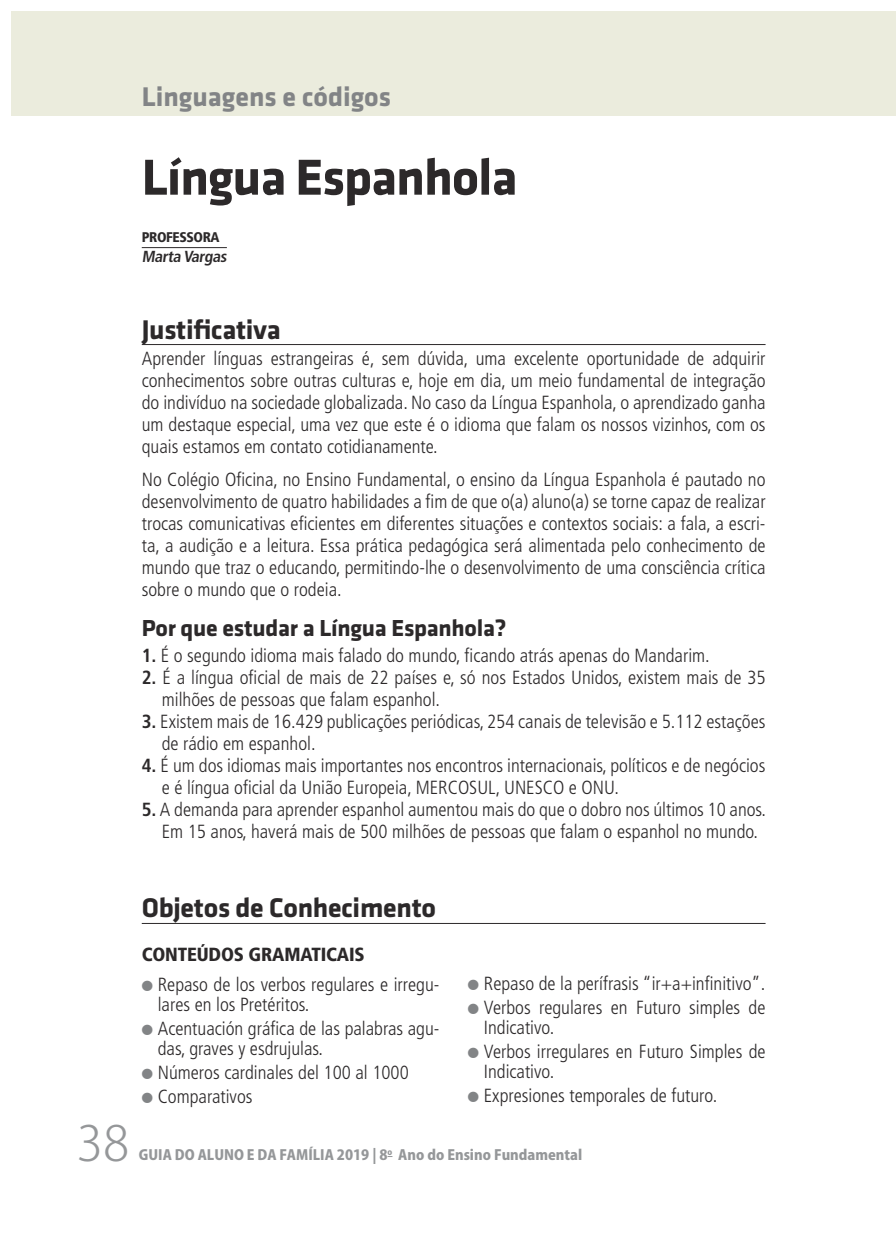
<style>
.page{position:relative;width:896px;height:1248px;background:#fff}
.page>*{position:absolute;margin:0;border:0;box-sizing:border-box;transform-origin:0 0}
.t1{font:700 52.4px "Klavika";letter-spacing:-.02em;color:#2c292a}
.t2{font:300 48px "Koz Go Pro";color:#959799}
.t3{font:700 28px "Klavika";letter-spacing:-.01em;color:#2c292a}
.t4{font:700 28px "Klavika";color:#828486}
.t5{font:700 24px "Klavika";letter-spacing:-.01em;color:#2c292a}
.t6{font:300 condensed 19px/22px "Frutiger";color:#2c292a}
.t7{font:700 condensed 16px "Frutiger";color:#2c292a}
.t8{font:800 14px "Koz Go Pro";color:#959799}
.t9{font:900 condensed 14px "Frutiger";letter-spacing:-.03em;color:#2c292a}
.s1{font-weight:700}
.s2{font-weight:900}
.s3{font-family:"Monotype Sorts";font-weight:400;font-stretch:normal;font-size:14px;color:#828486}
</style>
<div class="page">
<div style="left:11px;top:11px;width:856px;height:105px;background:#ebecdd"></div>
<div style="left:867px;top:11px;width:29px;height:105px;background:#ebecdd"></div>
<hr style="left:142px;top:247px;width:85px;height:1px;background:#2c292a">
<hr style="left:142px;top:344px;width:623px;height:1px;background:#2c292a">
<hr style="left:142px;top:923px;width:623px;height:1px;background:#2c292a">
<h3 class="t4" style="left:142px;top:82px;width:251px">Linguagens e códigos</h3>
<h1 class="t1" style="left:142px;top:149px;width:377px">Língua Espanhola</h1>
<p class="t9" style="left:142px;top:231px;width:79px">PROFESSORA</p>
<p class="t7" style="left:142px;top:250px;width:89px">Marta Vargas</p>
<h3 class="t3" style="left:142px;top:314px;width:141px">Justificativa</h3>
<p class="t6" style="left:142px;top:349px;width:625px;text-align:justify">Aprender línguas estrangeiras é, sem dúvida, uma excelente oportunidade de adquirir conhecimentos sobre outras culturas e, hoje em dia, um meio fundamental de integração do indivíduo na sociedade globalizada. No caso da Língua Espanhola, o aprendizado ganha um destaque especial, uma vez que este é o idioma que falam os nossos vizinhos, com os quais estamos em contato cotidianamente.</p>
<p class="t6" style="left:142px;top:470px;width:625px;text-align:justify">No Colégio Oficina, no Ensino Fundamental, o ensino da Língua Espanhola é pautado no desenvolvimento de quatro habilidades a fim de que o(a) aluno(a) se torne capaz de realizar trocas comunicativas eficientes em diferentes situações e contextos sociais: a fala, a escri&shy;ta, a audição e a leitura. Essa prática pedagógica será alimentada pelo conhecimento de mundo que traz o educando, permitindo-lhe o desenvolvimento de uma consciência crítica sobre o mundo que o rodeia.</p>
<p class="t5" style="left:142px;top:614px;width:366px">Por que estudar a Língua Espanhola?</p>
<p class="t6" style="left:142px;top:645px;width:569px"><span class="s1">1.</span> É o segundo idioma mais falado do mundo, ficando atrás apenas do Mandarim.</p>
<p class="t6" style="left:162px;top:667px;width:605px;text-indent:-20px"><span class="s1">2.</span> É a língua oficial de mais de 22 países e, só nos Estados Unidos, existem mais de 35 milhões de pessoas que falam espanhol.</p>
<p class="t6" style="left:162px;top:711px;width:605px;text-indent:-20px"><span class="s1">3.</span> Existem mais de 16.429 publicações periódicas, 254 canais de televisão e 5.112 estações de rádio em espanhol.</p>
<p class="t6" style="left:162px;top:755px;width:605px;text-indent:-20px"><span class="s1">4.</span> É um dos idiomas mais importantes nos encontros internacionais, políticos e de negócios e é língua oficial da União Europeia, MERCOSUL, UNESCO e ONU.</p>
<p class="t6" style="left:162px;top:799px;width:606px;text-indent:-20px"><span class="s1">5.</span> A demanda para aprender espanhol aumentou mais do que o dobro nos últimos 10 anos.<br>Em 15 anos, haverá mais de 500 milhões de pessoas que falam o espanhol no mundo.</p>
<h2 class="t2" style="left:77px;top:1111px;width:54px">38</h2>
<h3 class="t3" style="left:142px;top:892px;width:296px">Objetos de Conhecimento</h3>
<p class="t6" style="left:142px;top:941px;width:299px;line-height:29.6px"><span class="s2">CONTEÚDOS GRAMATICAIS<br></span><span class="s3">l</span> Repaso de los verbos regulares e irregu-</p>
<p class="t6" style="left:142px;top:994px;width:299px;line-height:24px;text-indent:16px">lares en los Pretéritos.<br><span class="s3">l</span> Acentuación gráfica de las palabras agu-</p>
<p class="t6" style="left:142px;top:1038px;width:269px;line-height:24px;text-indent:16px">das, graves y esdrujulas.<br><span class="s3">l</span> Números cardinales del 100 al 1000 <span class="s3">l</span> Comparativos</p>
<p class="t6" style="left:468px;top:972px;width:299px;line-height:24px"><span class="s3">l</span> Repaso de la perífrasis “ir+a+infinitivo”. <span class="s3">l</span> Verbos regulares en Futuro simples de</p>
<p class="t6" style="left:468px;top:1016px;width:299px;line-height:24px;text-indent:16px">Indicativo.<br><span class="s3">l</span> Verbos irregulares en Futuro Simples de</p>
<p class="t6" style="left:468px;top:1060px;width:251px;line-height:24px;text-indent:16px">Indicativo.<br><span class="s3">l</span> Expresiones temporales de futuro.</p>
<p class="t8" style="left:139px;top:1145px;width:445px">GUIA DO ALUNO E DA FAMÍLIA 2019 | 8<sup>o</sup> Ano do Ensino Fundamental</p>
</div>
